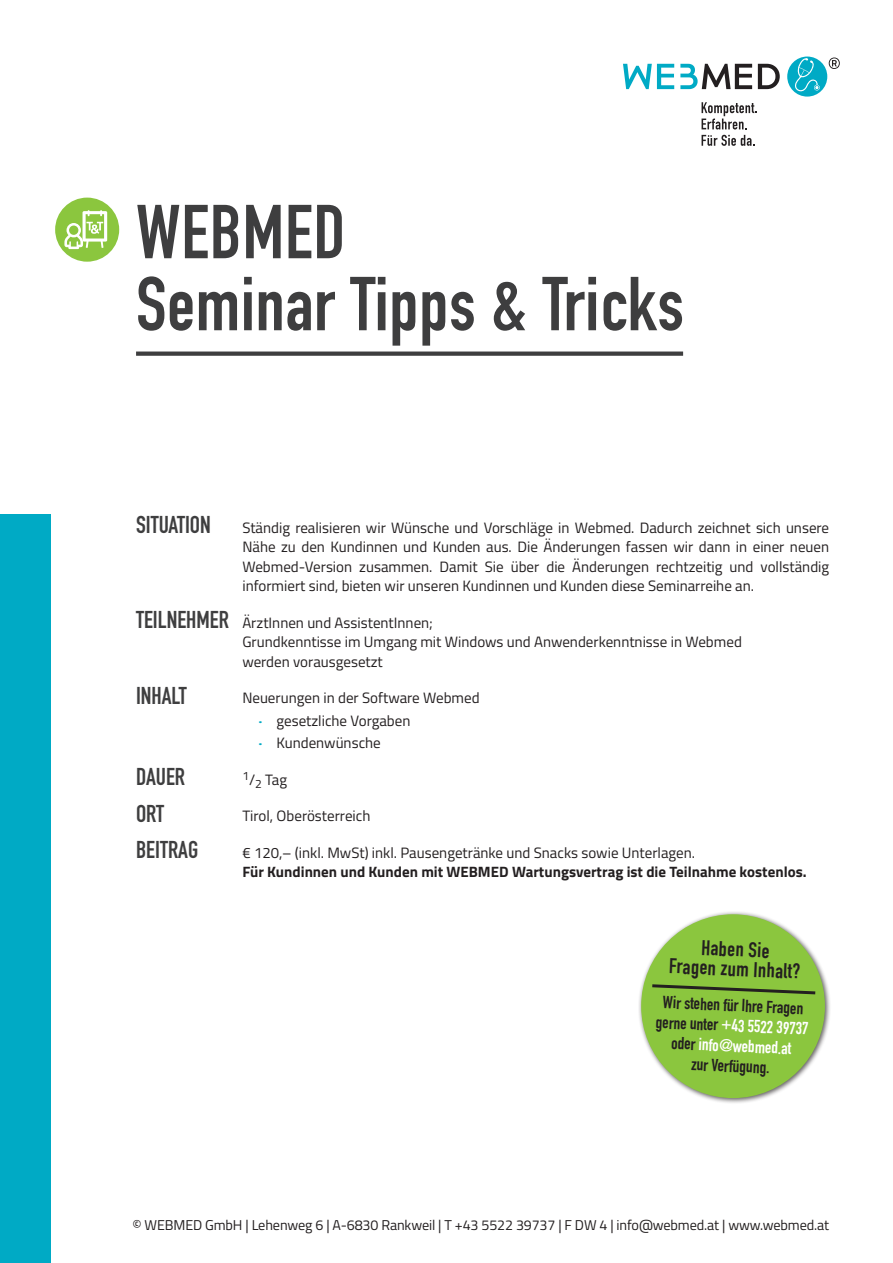
<style>
.page{position:relative;width:893px;height:1263px;background:#fff}
.page>*{position:absolute;margin:0;border:0;box-sizing:border-box;transform-origin:0 0}
.t1{font:75px/72px "DIN Engschrift";letter-spacing:.01em;color:#3e3e3f}
.t2{font:24px "DIN Engschrift";color:#3e3e3f}
.t3{font:21px/19.5px "DIN Engschrift";color:#231f20;text-align:center}
.t4{font:17.25px/20.2px "DIN Engschrift";color:#231f20;text-align:center}
.t5{font:15px/19.5px "Titillium Web";color:#231f20;text-align:justify}
.t6{font:700 15px "Titillium Web";color:#231f20}
.t7{font:14.25px "Titillium Web";letter-spacing:-.01em;color:#231f20}
.s1{font-family:"DIN Engschrift";font-size:24px;color:#3e3e3f}
.s2{font-family:"Optima";font-weight:700;color:#00aac5}
.s3{color:#fff}
</style>
<div class="page">
<div style="left:0;top:514px;width:51px;height:749px;background:#00aac5"></div>
<svg style="left:758px;top:64px;width:22px;height:25px"></svg>
<svg style="left:623px;top:64px;width:51px;height:25px"></svg>
<svg style="left:680px;top:64px;width:72px;height:25px"></svg>
<svg style="left:702px;top:102px;width:55px;height:27px"></svg>
<svg style="left:702px;top:135px;width:53px;height:11px"></svg>
<div style="left:787px;top:57px;width:40px;height:40px;background:#00aac5;border-radius:50%"></div>
<svg style="left:795px;top:58px;width:25px;height:33px"></svg>
<svg style="left:829px;top:58px;width:11px;height:11px"></svg>
<div style="left:136px;top:351px;width:547px;height:5px;background:#3e3e3f"></div>
<svg style="left:54px;top:196px;width:67px;height:67px;background:#98cc54"></svg>
<div style="left:52px;top:194px;width:70px;height:71px;border:3px solid #fff;border-radius:50%"></div>
<svg style="left:64px;top:210px;width:43px;height:39px"></svg>
<div style="left:638px;top:911px;width:193px;height:193px;background:#231f20;opacity:.7"></div>
<div style="left:641px;top:914px;width:184px;height:184px;background:#8bc63e;border-radius:50%"></div>
<svg style="left:652px;top:984px;width:164px;height:11px"></svg>
<h1 class="t1" style="left:136px;top:196px;width:549px">WEBMED<br>Seminar Tipps &amp; Tricks</h1>
<h2 class="t2" style="left:136px;top:511px;width:76px">SITUATION</h2>
<p class="t5" style="left:242px;top:517px;width:588px">Ständig realisieren wir Wünsche und Vorschläge in Webmed. Dadurch zeichnet sich unsere Nähe zu den Kundinnen und Kunden aus. Die Änderungen fassen wir dann in einer neuen Webmed-Version zusammen. Damit Sie über die Änderungen rechtzeitig und vollständig informiert sind, bieten wir unseren Kundinnen und Kunden diese Seminarreihe an.</p>
<p class="t5" style="left:242px;top:612px;width:501px;text-align:left;text-indent:-106px"><span class="s1">TEILNEHMER</span> ÄrztInnen und AssistentInnen;<br>Grundkenntisse im Umgang mit Windows und Anwenderkenntnisse in Webmed werden vorausgesetzt</p>
<h2 class="t2" style="left:136px;top:681px;width:52px">INHALT</h2>
<p class="t5" style="left:242px;top:687px;width:239px">Neuerungen in der Software Webmed</p>
<p class="t5" style="left:258px;top:710px;width:154px"><span class="s2">•</span> gesetzliche Vorgaben</p>
<p class="t5" style="left:258px;top:732px;width:124px"><span class="s2">•</span> Kundenwünsche</p>
<h2 class="t2" style="left:136px;top:763px;width:51px">DAUER</h2>
<p class="t5" style="left:242px;top:769px;width:46px"><sup>1</sup>/<sub>2</sub> Tag</p>
<h2 class="t2" style="left:136px;top:799px;width:29px">ORT</h2>
<p class="t5" style="left:242px;top:805px;width:130px">Tirol, Oberösterreich</p>
<h2 class="t2" style="left:136px;top:836px;width:64px">BEITRAG</h2>
<p class="t5" style="left:242px;top:842px;width:454px">€ 120,– (inkl. MwSt) inkl. Pausengetränke und Snacks sowie Unterlagen.</p>
<p class="t6" style="left:242px;top:860px;width:566px">Für Kundinnen und Kunden mit WEBMED Wartungsvertrag ist die Teilnahme kostenlos.</p>
<h3 class="t3" style="left:671px;top:936px;width:133px;rotate:3deg">Haben Sie<br>Fragen zum Inhalt?</h3>
<p class="t4" style="left:657px;top:992px;width:154px;rotate:2deg">Wir stehen für Ihre Fragen gerne unter <span class="s3">+43 5522 39737 </span>oder <span class="s3">info@webmed.at<br></span>zur Verfügung.</p>
<p class="t7" style="left:132px;top:1214px;width:698px">© WEBMED GmbH | Lehenweg 6 | A-6830 Rankweil | T +43 5522 39737 | F DW 4 | info@webmed.at | www.webmed.at</p>
</div>
